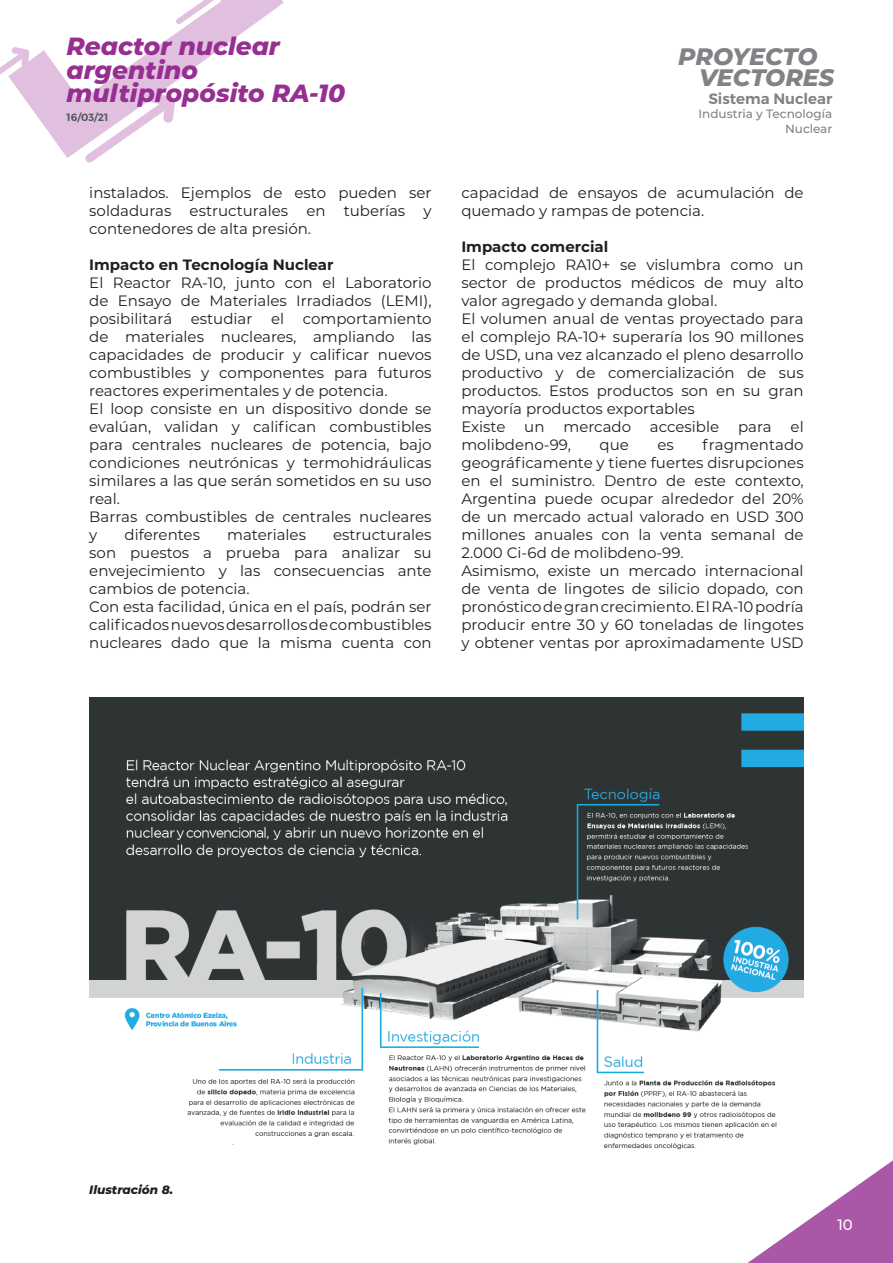
<style>
.page{position:relative;width:893px;height:1263px;background:#fff}
.page>*{position:absolute;margin:0;border:0;box-sizing:border-box;transform-origin:0 0}
.t1{font:italic 800 24.9px/23.7px "Montserrat";color:#972e92}
.t2{font:italic 800 23.85px/21.1px "Montserrat";letter-spacing:-.005em;color:#808285}
.t3{font:15px/18px "Montserrat";color:#231f20;text-align:justify}
.t4{font:700 15px "Montserrat";color:#231f20}
.t5{font:600 15px "Montserrat";color:#808285}
.t6{font:500 15px "Montserrat";color:#fff}
.t7{font:500 12px/14.4px "Montserrat";color:#808285;text-align:right}
.t8{font:italic 800 12px "Montserrat";color:#231f20}
.t9{font:600 10.5px "Montserrat";color:#57585a}
</style>
<div class="page">
<svg style="left:0;top:0;width:284px;height:163px"></svg>
<svg style="left:747px;top:1160px;width:146px;height:103px"></svg>
<img style="left:89px;top:697px;width:715px;height:478px">
<h1 class="t1" style="left:67px;top:33px;width:280px">Reactor nuclear argentino multipropósito RA-10</h1>
<p class="t9" style="left:67px;top:111px;width:43px">16/03/21</p>
<p class="t3" style="left:89px;top:183px;width:344px">instalados. Ejemplos de esto pueden ser soldaduras estructurales en tuberías y contenedores de alta presión.</p>
<p class="t4" style="left:89px;top:254px;width:246px">Impacto en Tecnología Nuclear</p>
<p class="t3" style="left:89px;top:273px;width:344px">El Reactor RA-10, junto con el Laboratorio de Ensayo de Materiales Irradiados (LEMI), posibilitará estudiar el comportamiento de materiales nucleares, ampliando las capacidades de producir y calificar nuevos combustibles y componentes para futuros reactores experimentales y de potencia.</p>
<p class="t3" style="left:89px;top:399px;width:344px">El loop consiste en un dispositivo donde se evalúan, validan y califican combustibles para centrales nucleares de potencia, bajo condiciones neutrónicas y termohidráulicas similares a las que serán sometidos en su uso real.</p>
<p class="t3" style="left:89px;top:507px;width:344px">Barras combustibles de centrales nucleares y</p>
<p class="t3" style="left:125px;top:525px;width:77px">diferentes</p>
<p class="t3" style="left:227px;top:525px;width:80px">materiales</p>
<p class="t3" style="left:89px;top:525px;width:344px;text-indent:244px">estructurales son puestos a prueba para analizar su envejecimiento y las consecuencias ante cambios de potencia.</p>
<p class="t3" style="left:89px;top:597px;width:344px">Con esta facilidad, única en el país, podrán ser calificados nuevos desarrollos de combustibles nucleares dado que la misma cuenta con</p>
<h2 class="t2" style="left:699px;top:44px;width:137px;text-indent:-21px">PROYECTO<br>VECTORES</h2>
<p class="t5" style="left:708px;top:89px;width:125px">Sistema Nuclear</p>
<p class="t7" style="left:698px;top:106px;width:135px">Industria y Tecnología<br>Nuclear</p>
<p class="t3" style="left:461px;top:183px;width:344px">capacidad de ensayos de acumulación de quemado y rampas de potencia.</p>
<p class="t4" style="left:461px;top:236px;width:148px">Impacto comercial</p>
<p class="t3" style="left:461px;top:255px;width:344px">El complejo RA10+ se vislumbra como un sector de productos médicos de muy alto valor agregado y demanda global.</p>
<p class="t3" style="left:461px;top:309px;width:344px">El volumen anual de ventas proyectado para el complejo RA-10+ superaría los 90 millones de USD, una vez alcanzado el pleno desarrollo productivo y de comercialización de sus productos. Estos productos son en su gran mayoría productos exportables</p>
<p class="t3" style="left:461px;top:417px;width:46px">Existe</p>
<p class="t3" style="left:524px;top:417px;width:22px">un</p>
<p class="t3" style="left:563px;top:417px;width:69px">mercado</p>
<p class="t3" style="left:650px;top:417px;width:71px">accesible</p>
<p class="t3" style="left:738px;top:417px;width:35px">para</p>
<p class="t3" style="left:791px;top:417px;width:15px">el</p>
<p class="t3" style="left:461px;top:435px;width:111px">molibdeno-99,</p>
<p class="t3" style="left:600px;top:435px;width:31px">que</p>
<p class="t3" style="left:658px;top:435px;width:18px">es</p>
<p class="t3" style="left:461px;top:435px;width:344px;text-indent:241px">fragmentado geográficamente y tiene fuertes disrupciones en el suministro. Dentro de este contexto, Argentina puede ocupar alrededor del 20% de un mercado actual valorado en USD 300 millones anuales con la venta semanal de 2.000 Ci-6d de molibdeno-99.</p>
<p class="t3" style="left:461px;top:561px;width:344px">Asimismo, existe un mercado internacional de venta de lingotes de silicio dopado, con pronóstico de gran crecimiento. El RA-10 podría producir entre 30 y 60 toneladas de lingotes y obtener ventas por aproximadamente USD</p>
<p class="t8" style="left:89px;top:1181px;width:85px">Ilustración 8.</p>
<p class="t6" style="left:837px;top:1214px;width:17px">10</p>
</div>
